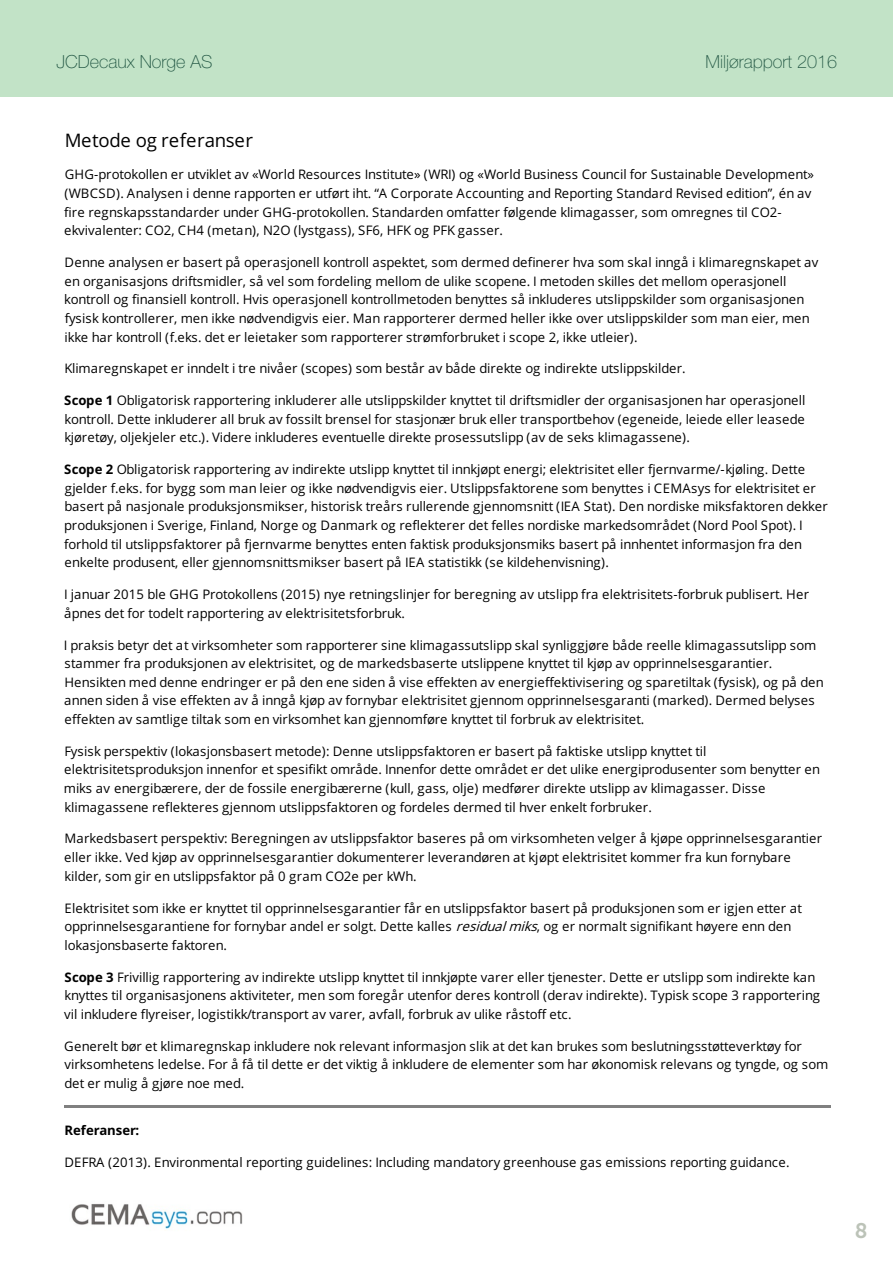
<style>
.page{position:relative;width:893px;height:1263px;background:#fff}
.page>*{position:absolute;margin:0;border:0;box-sizing:border-box;transform-origin:0 0}
.t1{font:21px "Museo Sans Cyrl 700";color:#bcc3b8}
.t2{font:18.6px "Open Sans";color:#000}
.t3{font:100 18px "Helvetica Neue";color:#1f5441}
.t4{font:13.2px/18.6px "Open Sans";letter-spacing:-.005em;color:#000}
.t5{font:700 13.2px "Open Sans";letter-spacing:-.01em;color:#000}
.s1{font-weight:700}
.s2{font-style:italic}
</style>
<div class="page">
<div style="left:0;top:0;width:893px;height:97px;background:#c2e3c7"></div>
<hr style="left:65px;top:1105px;width:766px;height:1px;background:#808080">
<hr style="left:65px;top:1106px;width:766px;height:1px;background:#808080">
<img style="left:71px;top:1204px;width:172px;height:25px">
<h3 class="t3" style="left:56px;top:52px;width:158px">JCDecaux Norge AS</h3>
<h3 class="t3" style="left:706px;top:51px;width:133px">Miljørapport 2016</h3>
<p class="t2" style="left:65px;top:130px;width:190px">Metode og referanser</p>
<p class="t4" style="left:64px;top:166px;width:751px">GHG-protokollen er utviklet av «World Resources Institute» (WRI) og «World Business Council for Sustainable Development» (WBCSD). Analysen i denne rapporten er utført iht. “A Corporate Accounting and Reporting Standard Revised edition”, én av fire regnskapsstandarder under GHG-protokollen. Standarden omfatter følgende klimagasser, som omregnes til CO2- ekvivalenter: CO2, CH4 (metan), N2O (lystgass), SF6, HFK og PFK gasser.</p>
<p class="t4" style="left:64px;top:254px;width:755px">Denne analysen er basert på operasjonell kontroll aspektet, som dermed definerer hva som skal inngå i klimaregnskapet av en organisasjons driftsmidler, så vel som fordeling mellom de ulike scopene. I metoden skilles det mellom operasjonell kontroll og finansiell kontroll. Hvis operasjonell kontrollmetoden benyttes så inkluderes utslippskilder som organisasjonen fysisk kontrollerer, men ikke nødvendigvis eier. Man rapporterer dermed heller ikke over utslippskilder som man eier, men ikke har kontroll (f.eks. det er leietaker som rapporterer strømforbruket i scope 2, ikke utleier).</p>
<p class="t4" style="left:64px;top:360px;width:623px">Klimaregnskapet er inndelt i tre nivåer (scopes) som består av både direkte og indirekte utslippskilder.</p>
<p class="t4" style="left:64px;top:392px;width:743px;text-align:justify"><span class="s1">Scope 1</span> Obligatorisk rapportering inkluderer alle utslippskilder knyttet til driftsmidler der organisasjonen har operasjonell kontroll. Dette inkluderer all bruk av fossilt brensel for stasjonær bruk eller transportbehov (egeneide, leiede eller leasede kjøretøy, oljekjeler etc.). Videre inkluderes eventuelle direkte prosessutslipp (av de seks klimagassene).</p>
<p class="t4" style="left:64px;top:461px;width:765px"><span class="s1">Scope 2</span> Obligatorisk rapportering av indirekte utslipp knyttet til innkjøpt energi; elektrisitet eller fjernvarme/-kjøling. Dette gjelder f.eks. for bygg som man leier og ikke nødvendigvis eier. Utslippsfaktorene som benyttes i CEMAsys for elektrisitet er basert på nasjonale produksjonsmikser, historisk treårs rullerende gjennomsnitt (IEA Stat). Den nordiske miksfaktoren dekker produksjonen i Sverige, Finland, Norge og Danmark og reflekterer det felles nordiske markedsområdet (Nord Pool Spot). I forhold til utslippsfaktorer på fjernvarme benyttes enten faktisk produksjonsmiks basert på innhentet informasjon fra den enkelte produsent, eller gjennomsnittsmikser basert på IEA statistikk (se kildehenvisning).</p>
<p class="t4" style="left:64px;top:586px;width:746px">I januar 2015 ble GHG Protokollens (2015) nye retningslinjer for beregning av utslipp fra elektrisitets-forbruk publisert. Her åpnes det for todelt rapportering av elektrisitetsforbruk.</p>
<p class="t4" style="left:64px;top:636px;width:761px">I praksis betyr det at virksomheter som rapporterer sine klimagassutslipp skal synliggjøre både reelle klimagassutslipp som stammer fra produksjonen av elektrisitet, og de markedsbaserte utslippene knyttet til kjøp av opprinnelsesgarantier.<br>Hensikten med denne endringer er på den ene siden å vise effekten av energieffektivisering og sparetiltak (fysisk), og på den annen siden å vise effekten av å inngå kjøp av fornybar elektrisitet gjennom opprinnelsesgaranti (marked). Dermed belyses effekten av samtlige tiltak som en virksomhet kan gjennomføre knyttet til forbruk av elektrisitet.</p>
<p class="t4" style="left:64px;top:742px;width:758px">Fysisk perspektiv (lokasjonsbasert metode): Denne utslippsfaktoren er basert på faktiske utslipp knyttet til elektrisitetsproduksjon innenfor et spesifikt område. Innenfor dette området er det ulike energiprodusenter som benytter en miks av energibærere, der de fossile energibærerne (kull, gass, olje) medfører direkte utslipp av klimagasser. Disse klimagassene reflekteres gjennom utslippsfaktoren og fordeles dermed til hver enkelt forbruker.</p>
<p class="t4" style="left:64px;top:830px;width:760px">Markedsbasert perspektiv: Beregningen av utslippsfaktor baseres på om virksomheten velger å kjøpe opprinnelsesgarantier eller ikke. Ved kjøp av opprinnelsesgarantier dokumenterer leverandøren at kjøpt elektrisitet kommer fra kun fornybare kilder, som gir en utslippsfaktor på 0 gram CO2e per kWh.</p>
<p class="t4" style="left:64px;top:899px;width:739px">Elektrisitet som ikke er knyttet til opprinnelsesgarantier får en utslippsfaktor basert på produksjonen som er igjen etter at opprinnelsesgarantiene for fornybar andel er solgt. Dette kalles <span class="s2">residualmiks</span>, og er normalt signifikant høyere enn den lokasjonsbaserte faktoren.</p>
<p class="t4" style="left:64px;top:968px;width:757px"><span class="s1">Scope 3</span> Frivillig rapportering av indirekte utslipp knyttet til innkjøpte varer eller tjenester. Dette er utslipp som indirekte kan knyttes til organisasjonens aktiviteter, men som foregår utenfor deres kontroll (derav indirekte). Typisk scope 3 rapportering vil inkludere flyreiser, logistikk/transport av varer, avfall, forbruk av ulike råstoff etc.</p>
<p class="t4" style="left:64px;top:1037px;width:766px">Generelt bør et klimaregnskap inkludere nok relevant informasjon slik at det kan brukes som beslutningsstøtteverktøy for virksomhetens ledelse. For å få til dette er det viktig å inkludere de elementer som har økonomisk relevans og tyngde, og som det er mulig å gjøre noe med.</p>
<p class="t5" style="left:64px;top:1125px;width:76px">Referanser:</p>
<p class="t4" style="left:64px;top:1153px;width:727px">DEFRA (2013). Environmental reporting guidelines: Including mandatory greenhouse gas emissions reporting guidance.</p>
<p class="t1" style="left:855px;top:1219px;width:14px">8</p>
</div>
